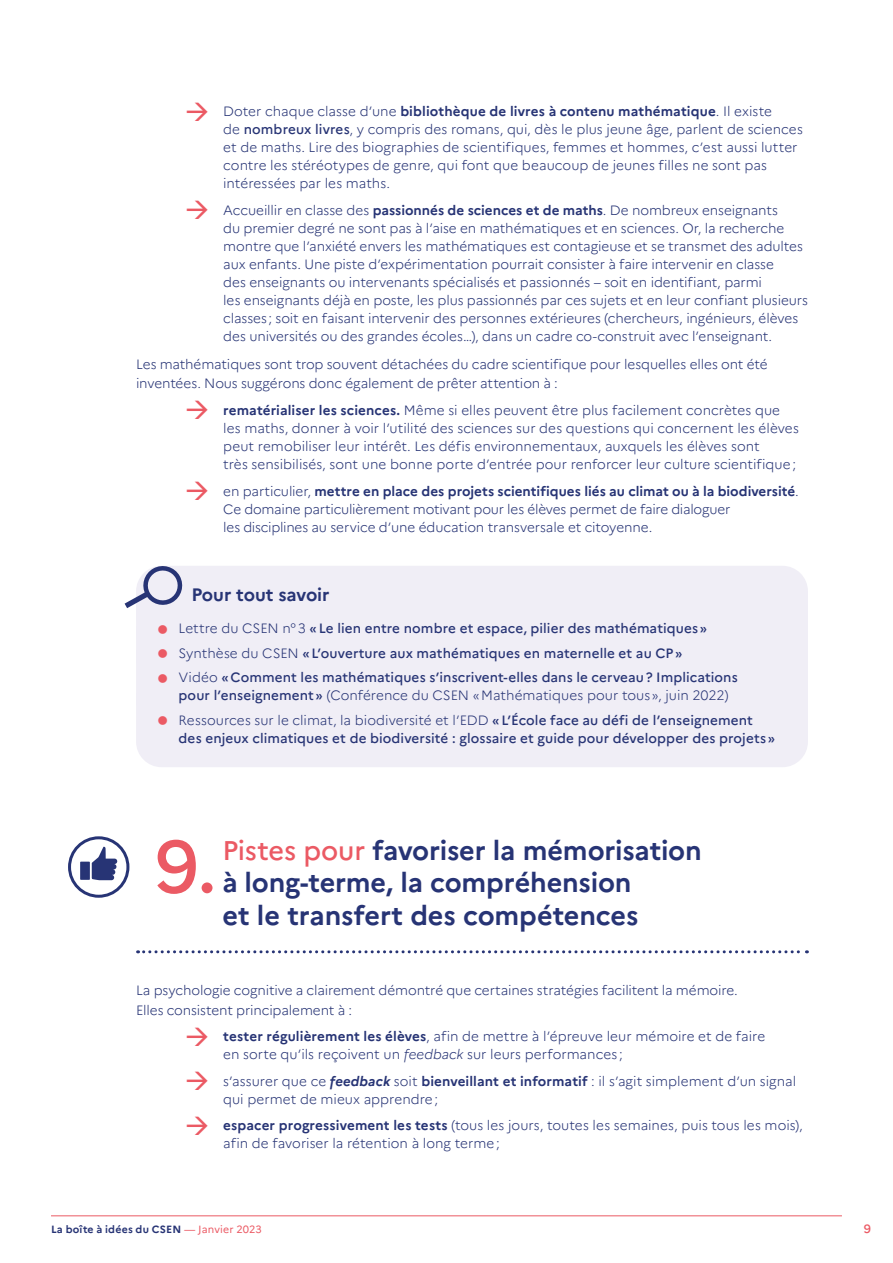
<style>
.page{position:relative;width:893px;height:1263px;background:#fff}
.page>*{position:absolute;margin:0;border:0;box-sizing:border-box;transform-origin:0 0}
.t1{font:500 73.35px "Marianne";color:#eb5a64}
.t2{font:700 27px/32.4px "Marianne";letter-spacing:-.005em;color:#273475}
.t3{font:700 18px "Marianne";letter-spacing:-.005em;color:#273475}
.t4{font:300 13.5px/18px "Marianne";letter-spacing:-.005em;color:#273475}
.t5{font:500 13.5px/18px "Marianne";letter-spacing:.005em;color:#273475}
.t6{font:500 12px "Marianne";color:#eb5a64}
.t7{font:700 10.5px "Marianne";letter-spacing:.02em;color:#273475}
.s1{color:#eb5a64}
.s2{font-weight:700}
.s3{font-weight:500}
.s4{font-weight:300}
.s5{font-weight:500;color:#eb5a64}
.s6{font-style:italic}
.s7{font-weight:700;font-style:italic}
.s8{font-weight:400;color:#eb5a64}
</style>
<div class="page">
<hr style="left:51px;top:1215px;width:791px;height:1px;background:#eb5a64">
<div style="left:136px;top:682px;width:672px;height:11px;background:#f0eef6"></div>
<div style="left:136px;top:693px;width:672px;height:74px;background:#f0eef6"></div>
<svg style="left:138px;top:950px;width:669px;height:3px"></svg>
<div style="left:125px;top:566px;width:683px;height:116px;background:#f0eef6"></div>
<svg style="left:70px;top:838px;width:58px;height:58px"></svg>
<div style="left:68px;top:836px;width:61px;height:62px;border:3px solid #273475;border-radius:50%"></div>
<svg style="left:80px;top:846px;width:37px;height:34px"></svg>
<p class="t4" style="left:223px;top:103px;width:581px;text-indent:-38px"><span class="s1">→</span> Doter chaque classe d’une <span class="s2">bibliothèque de livres à contenu mathématique</span>. Il existe<br>de <span class="s3">nombreux livres</span>, y compris des romans, qui, dès le plus jeune âge, parlent de sciences et de maths. Lire des biographies de scientifiques, femmes et hommes, c’est aussi lutter contre les stéréotypes de genre, qui font que beaucoup de jeunes filles ne sont pas intéressées par les maths.</p>
<p class="t4" style="left:223px;top:201px;width:586px;text-indent:-38px"><span class="s1">→</span> Accueillir en classe des <span class="s2">passionnés de sciences et de maths</span>. De nombreux enseignants<br>du premier degré ne sont pas à l’aise en mathématiques et en sciences. Or, la recherche montre que l’anxiété envers les mathématiques est contagieuse et se transmet des adultes aux enfants. Une piste d’expérimentation pourrait consister à faire intervenir en classe<br>des enseignants ou intervenants spécialisés et passionnés – soit en identifiant, parmi<br>les enseignants déjà en poste, les plus passionnés par ces sujets et en leur confiant plusieurs classes; soit en faisant intervenir des personnes extérieures (chercheurs, ingénieurs, élèves des universités ou des grandes écoles…), dans un cadre co-construit avec l’enseignant.</p>
<p class="t4" style="left:136px;top:354px;width:633px;line-height:19.5px">Les mathématiques sont trop souvent détachées du cadre scientifique pour lesquelles elles ont été inventées. Nous suggérons donc également de prêter attention à :</p>
<p class="t4" style="left:223px;top:401px;width:577px;text-indent:-38px"><span class="s1">→</span> <span class="s2">rematérialiser les sciences.</span> Même si elles peuvent être plus facilement concrètes que les maths, donner à voir l’utilité des sciences sur des questions qui concernent les élèves peut remobiliser leur intérêt. Les défis environnementaux, auxquels les élèves sont<br>très sensibilisés, sont une bonne porte d’entrée pour renforcer leur culture scientifique;</p>
<p class="t4" style="left:223px;top:482px;width:577px;text-indent:-38px"><span class="s1">→</span> en particulier, <span class="s2">mettre en place des projets scientifiques liés au climat ou à la biodiversité</span>.<br>Ce domaine particulièrement motivant pour les élèves permet de faire dialoguer<br>les disciplines au service d’une éducation transversale et citoyenne.</p>
<h3 class="t3" style="left:191px;top:583px;width:140px">Pour tout savoir</h3>
<p class="t5" style="left:157px;top:620px;width:551px"><span class="s1">●</span> <span class="s4">Lettre du CSEN n°3</span> «Le lien entre nombre et espace, pilier des mathématiques»</p>
<p class="t5" style="left:157px;top:644px;width:527px"><span class="s1">●</span> <span class="s4">Synthèse du CSEN</span> «L’ouverture aux mathématiques en maternelle et au CP»</p>
<p class="t5" style="left:179px;top:668px;width:561px;text-indent:-21px"><span class="s1">●</span> <span class="s4">Vidéo</span> «Comment les mathématiques s’inscrivent-elles dans le cerveau? Implications pour l’enseignement» <span class="s4">(Conférence du CSEN «Mathématiques pour tous», juin 2022)</span></p>
<p class="t5" style="left:179px;top:711px;width:598px;text-indent:-21px"><span class="s1">●</span> <span class="s4">Ressources sur le climat, la biodiversité et l’EDD</span> «L’École face au défi de l’enseignement des enjeux climatiques et de biodiversité : glossaire et guide pour développer des projets»</p>
<h1 class="t1" style="left:155px;top:821px;width:64px">9.</h1>
<h2 class="t2" style="left:222px;top:834px;width:481px"><span class="s5">Pistes pour</span> favoriser la mémorisation à long‑terme, la compréhension<br>et le transfert des compétences</h2>
<p class="t4" style="left:136px;top:981px;width:603px;line-height:19.5px">La psychologie cognitive a clairement démontré que certaines stratégies facilitent la mémoire.<br>Elles consistent principalement à :</p>
<p class="t4" style="left:223px;top:1027px;width:543px;text-indent:-38px"><span class="s1">→</span> <span class="s2">tester régulièrement les élèves</span>, afin de mettre à l’épreuve leur mémoire et de faire en sorte qu’ils reçoivent un <span class="s6">feedback</span> sur leurs performances ;</p>
<p class="t4" style="left:223px;top:1072px;width:574px;text-indent:-38px"><span class="s1">→</span> s’assurer que ce <span class="s7">feedback</span> soit <span class="s2">bienveillant et informatif</span> : il s’agit simplement d’un signal qui permet de mieux apprendre;</p>
<p class="t4" style="left:223px;top:1116px;width:581px;text-indent:-38px"><span class="s1">→</span> <span class="s2">espacer progressivement les tests</span> (tous les jours, toutes les semaines, puis tous les mois), afin de favoriser la rétention à long terme;</p>
<p class="t7" style="left:51px;top:1223px;width:212px">La boîte à idées du CSEN <span class="s8">— Janvier 2023</span></p>
<p class="t6" style="left:864px;top:1221px;width:9px">9</p>
</div>
